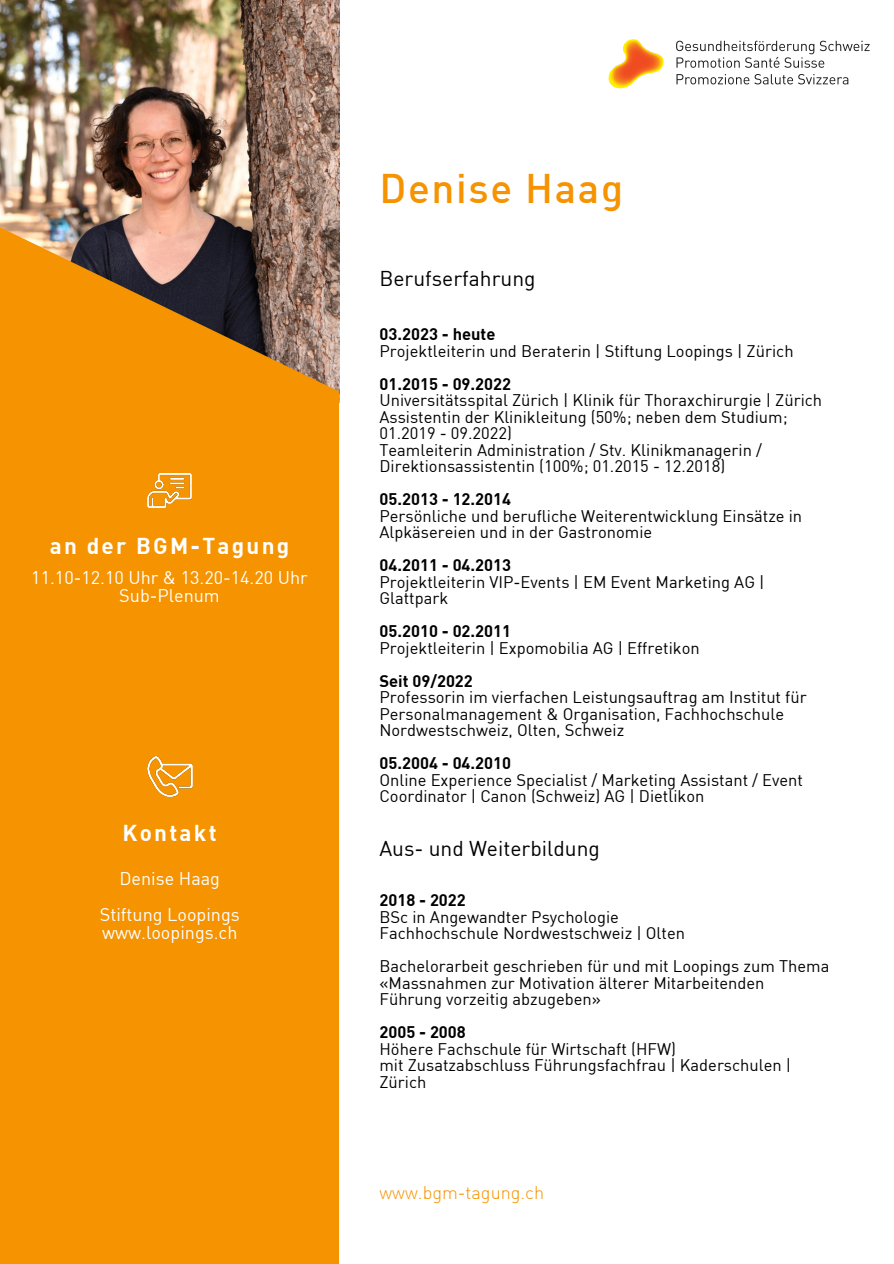
<style>
.page{position:relative;width:894px;height:1264px;background:#fff}
.page>*{position:absolute;margin:0;border:0;box-sizing:border-box;transform-origin:0 0}
.t1{font:500 40.5px "DIN";letter-spacing:.04em;color:#f59300}
.t2{font:700 22.5px "DIN";letter-spacing:.1em;color:#fff}
.t3{font:21px "DIN";color:#000}
.t4{font:18px/36px "DIN";color:#fff;text-align:center}
.t5{font:300 18px "DIN";color:#f59300}
.t6{font:16.5px/16.5px "DIN";color:#000}
.t7{font:700 16.5px "DIN";color:#000}
</style>
<div class="page">
<img style="left:0;top:0;width:339px;height:227px">
<svg style="left:0;top:227px;width:339px;height:1036px;background:#ea8e07"></svg>
<img style="left:608px;top:39px;width:55px;height:49px">
<svg style="left:676px;top:41px;width:193px;height:27px"></svg>
<svg style="left:676px;top:74px;width:172px;height:10px"></svg>
<img style="left:148px;top:756px;width:44px;height:41px">
<img style="left:148px;top:474px;width:44px;height:33px">
<h2 class="t2" style="left:50px;top:531px;width:241px">an der BGM-Tagung</h2>
<p class="t4" style="left:31px;top:568px;width:278px;line-height:18px">11.10-12.10 Uhr &amp; 13.20-14.20 Uhr<br>Sub-Plenum</p>
<h2 class="t2" style="left:122px;top:818px;width:96px">Kontakt</h2>
<p class="t4" style="left:100px;top:860px;width:141px">Denise Haag<br>Stiftung Loopings</p>
<p class="t4" style="left:102px;top:914px;width:137px">www.loopings.ch</p>
<h1 class="t1" style="left:379px;top:162px;width:245px">Denise Haag</h1>
<p class="t3" style="left:379px;top:265px;width:158px">Berufserfahrung</p>
<p class="t7" style="left:379px;top:324px;width:117px">03.2023 - heute</p>
<p class="t6" style="left:379px;top:342px;width:415px">Projektleiterin und Beraterin | Stiftung Loopings | Zürich</p>
<p class="t7" style="left:379px;top:373px;width:133px">01.2015 - 09.2022</p>
<p class="t6" style="left:379px;top:391px;width:444px">Universitätsspital Zürich | Klinik für Thoraxchirurgie | Zürich Assistentin der Klinikleitung (50%; neben dem Studium; 01.2019 - 09.2022)<br>Teamleiterin Administration / Stv. Klinikmanagerin / Direktionsassistentin (100%; 01.2015 - 12.2018)</p>
<p class="t7" style="left:379px;top:489px;width:133px">05.2013 - 12.2014</p>
<p class="t6" style="left:379px;top:507px;width:424px">Persönliche und berufliche Weiterentwicklung Einsätze in<br>Alpkäsereien und in der Gastronomie</p>
<p class="t7" style="left:379px;top:555px;width:133px">04.2011 - 04.2013</p>
<p class="t6" style="left:379px;top:573px;width:386px">Projektleiterin VIP-Events | EM Event Marketing AG |<br>Glattpark</p>
<p class="t7" style="left:379px;top:621px;width:133px">05.2010 - 02.2011</p>
<p class="t6" style="left:379px;top:639px;width:322px">Projektleiterin | Expomobilia AG | Effretikon</p>
<p class="t7" style="left:379px;top:670px;width:95px">Seit 09/2022</p>
<p class="t6" style="left:379px;top:688px;width:428px">Professorin im vierfachen Leistungsauftrag am Institut für<br>Personalmanagement &amp; Organisation, Fachhochschule<br>Nordwestschweiz, Olten, Schweiz</p>
<p class="t7" style="left:379px;top:753px;width:133px">05.2004 - 04.2010</p>
<p class="t6" style="left:379px;top:771px;width:425px">Online Experience Specialist / Marketing Assistant / Event<br>Coordinator | Canon (Schweiz) AG | Dietlikon</p>
<p class="t3" style="left:379px;top:835px;width:222px">Aus- und Weiterbildung</p>
<p class="t7" style="left:379px;top:889px;width:88px">2018 - 2022</p>
<p class="t6" style="left:379px;top:907px;width:307px">BSc in Angewandter Psychologie<br>Fachhochschule Nordwestschweiz | Olten</p>
<p class="t6" style="left:379px;top:957px;width:451px">Bachelorarbeit geschrieben für und mit Loopings zum Thema «Massnahmen zur Motivation älterer Mitarbeitenden<br>Führung vorzeitig abzugeben»</p>
<p class="t7" style="left:379px;top:1021px;width:88px">2005 - 2008</p>
<p class="t6" style="left:379px;top:1039px;width:413px">Höhere Fachschule für Wirtschaft (HFW)<br>mit Zusatzabschluss Führungsfachfrau | Kaderschulen |<br>Zürich</p>
<p class="t5" style="left:379px;top:1181px;width:166px">www.bgm-tagung.ch</p>
</div>
